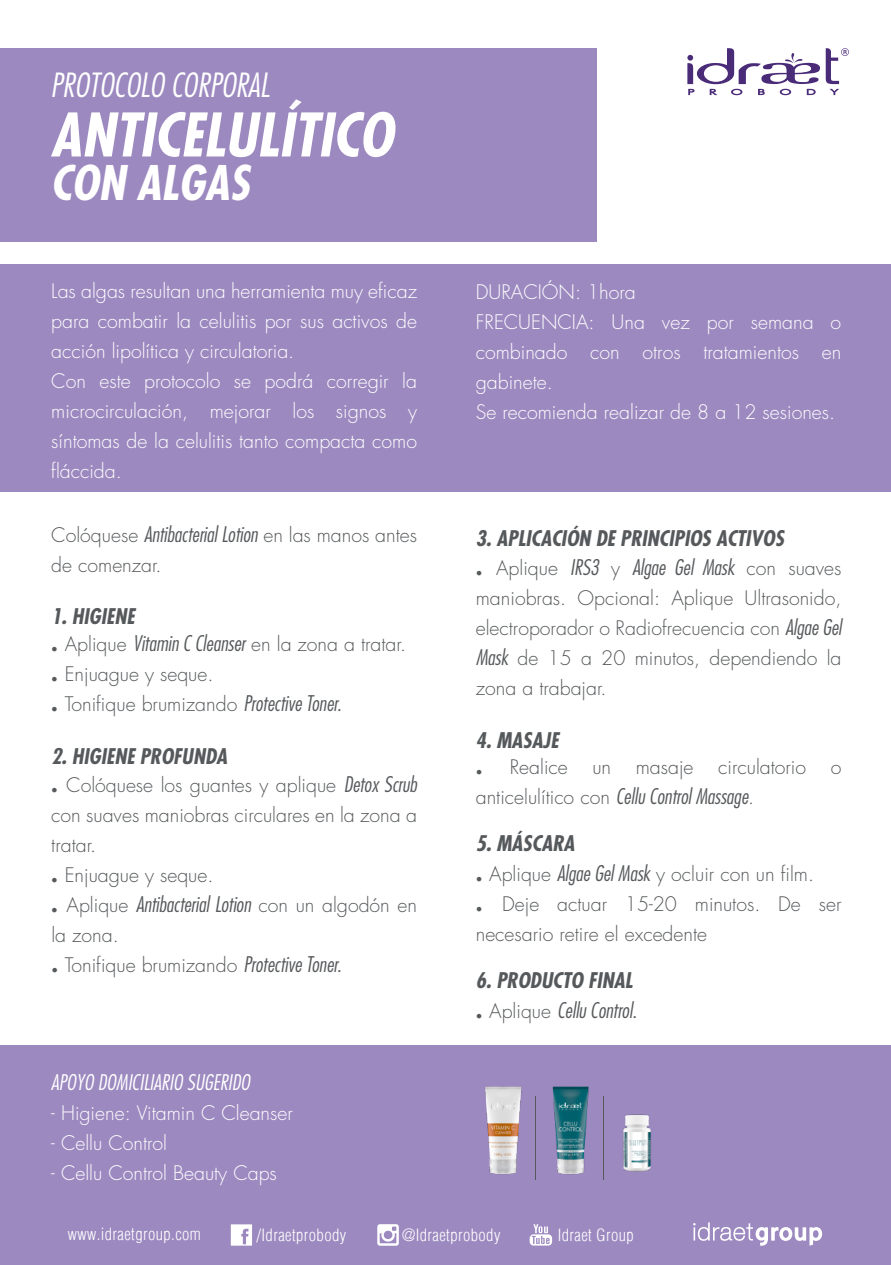
<style>
.page{position:relative;width:891px;height:1265px;background:#fff}
.page>*{position:absolute;margin:0;border:0;box-sizing:border-box;transform-origin:0 0}
.t1{font:italic 700 condensed 58.35px "Futura";color:#fff}
.t2{font:italic 700 condensed 46.5px "Futura";color:#fff}
.t3{font:italic 300 condensed 32.4px "Futura";color:#fff}
.t4{font:italic 700 condensed 21px "Futura";color:#56595b}
.t5{font:italic 300 condensed 21px "Futura";color:#56595b}
.t6{font:italic 300 condensed 21px "Futura";color:#fff}
.t7{font:300 19.5px/30px "Futura";color:#56595b}
.t8{font:300 19.5px/30px "Futura";color:#fff}
.t9{font:700 19.5px "Futura";color:#56595b}
.t10{font:300 condensed 16.5px "Helvetica LT";letter-spacing:.025em;color:#fff}
.s1{font-style:italic;font-stretch:condensed;font-size:21px}
.s2{font-weight:700}
.s3{font-style:normal;font-stretch:normal;font-size:19.5px}
.s4{font-weight:700;font-style:normal;font-stretch:normal;font-size:19.5px}
</style>
<div class="page">
<div style="left:0;top:1045px;width:891px;height:184px;background:#9c89c0"></div>
<img style="left:485px;top:1086px;width:37px;height:89px">
<hr style="left:604px;top:1096px;width:1px;height:84px;background:#56595b">
<img style="left:604px;top:1096px;width:47px;height:82px">
<img style="left:535px;top:1086px;width:69px;height:94px">
<div style="left:0;top:48px;width:597px;height:194px;background:#9c89c0"></div>
<div style="left:0;top:1207px;width:891px;height:57px;background:#9c89c0"></div>
<div style="left:0;top:264px;width:891px;height:227px;background:#9c89c0"></div>
<svg style="left:693px;top:1222px;width:129px;height:23px"></svg>
<svg style="left:231px;top:1224px;width:21px;height:21px"></svg>
<svg style="left:377px;top:1224px;width:22px;height:21px"></svg>
<svg style="left:530px;top:1224px;width:22px;height:21px"></svg>
<svg style="left:687px;top:48px;width:133px;height:47px"></svg>
<svg style="left:826px;top:48px;width:23px;height:47px"></svg>
<h3 class="t3" style="left:50px;top:66px;width:220px">PROTOCOLO CORPORAL</h3>
<h1 class="t1" style="left:51px;top:99px;width:344px">ANTICELULÍTICO</h1>
<h2 class="t2" style="left:51px;top:154px;width:201px">CON ALGAS</h2>
<p class="t8" style="left:51px;top:276px;width:367px">Las algas resultan una herramienta muy eficaz para combatir la celulitis por sus activos de acción lipolítica y circulatoria.<br>Con este protocolo se podrá corregir la microcirculación, mejorar los signos y síntomas de la celulitis tanto compacta como fláccida.</p>
<p class="t8" style="left:476px;top:278px;width:367px">DURACIÓN: 1hora<br>FRECUENCIA: Una vez por semana o combinado con otros tratamientos en gabinete.<br>Se recomienda realizar de 8 a 12 sesiones.</p>
<p class="t7" style="left:51px;top:520px;width:367px">Colóquese <span class="s1">Antibacterial Lotion</span> en las manos antes de comenzar.</p>
<p class="t4" style="left:51px;top:603px;width:85px">1. HIGIENE</p>
<p class="t7" style="left:51px;top:629px;width:356px"><span class="s2">.</span> Aplique <span class="s1">Vitamin C Cleanser</span> en la zona a tratar. <span class="s2">.</span> Enjuague y seque.<br><span class="s2">.</span> Tonifique brumizando <span class="s1">Protective Toner.</span></p>
<p class="t4" style="left:51px;top:743px;width:177px">2. HIGIENE PROFUNDA</p>
<p class="t7" style="left:51px;top:770px;width:367px"><span class="s2">.</span> Colóquese los guantes y aplique <span class="s1">Detox Scrub </span>con suaves maniobras circulares en la zona a tratar.<br><span class="s2">.</span> Enjuague y seque.<br><span class="s2">.</span> Aplique <span class="s1">Antibacterial Lotion</span> con un algodón en la zona.<br><span class="s2">.</span> Tonifique brumizando <span class="s1">Protective Toner.</span></p>
<p class="t6" style="left:51px;top:1070px;width:200px">APOYO DOMICILIARIO SUGERIDO</p>
<p class="t8" style="left:51px;top:1099px;width:243px">- Higiene: Vitamin C Cleanser</p>
<p class="t8" style="left:51px;top:1129px;width:117px">- Cellu Control</p>
<p class="t8" style="left:51px;top:1158px;width:227px">- Cellu Control Beauty Caps</p>
<p class="t4" style="left:476px;top:525px;width:310px">3. APLICACIÓN DE PRINCIPIOS ACTIVOS</p>
<p class="t7" style="left:476px;top:554px;width:367px;text-align:justify"><span class="s2">.</span> Aplique <span class="s1">IRS3</span> y <span class="s1">Algae Gel Mask</span> con suaves maniobras. Opcional: Aplique Ultrasonido, electroporador o Radiofrecuencia con <span class="s1">Algae Gel Mask</span> de 15 a 20 minutos, dependiendo la zona a trabajar.</p>
<p class="t4" style="left:476px;top:727px;width:84px">4. MASAJE</p>
<p class="t9" style="left:476px;top:754px;width:8px">.</p>
<p class="t7" style="left:510px;top:752px;width:60px">Realice</p>
<p class="t7" style="left:592px;top:752px;width:20px">un</p>
<p class="t7" style="left:636px;top:752px;width:59px">masaje</p>
<p class="t7" style="left:718px;top:752px;width:89px">circulatorio</p>
<p class="t7" style="left:831px;top:752px;width:12px">o</p>
<p class="t5" style="left:476px;top:784px;width:280px"><span class="s3">anticelulítico con</span> Cellu Control Massage<span class="s3">.</span></p>
<p class="t4" style="left:476px;top:830px;width:100px">5. MÁSCARA</p>
<p class="t7" style="left:476px;top:859px;width:367px"><span class="s2">.</span> Aplique <span class="s1">Algae Gel Mask</span> y ocluir con un film.<br><span class="s2">.</span> Deje actuar 15-20 minutos. De ser necesario retire el excedente</p>
<p class="t4" style="left:476px;top:967px;width:158px">6. PRODUCTO FINAL</p>
<p class="t5" style="left:476px;top:997px;width:162px"><span class="s4">.</span> <span class="s3">Aplique</span> Cellu Control.</p>
<p class="t10" style="left:68px;top:1224px;width:134px">www.idraetgroup.com</p>
<p class="t10" style="left:257px;top:1224px;width:91px">/Idraetprobody</p>
<p class="t10" style="left:402px;top:1224px;width:100px">@Idraetprobody</p>
<p class="t10" style="left:558px;top:1224px;width:78px">Idraet Group</p>
</div>
